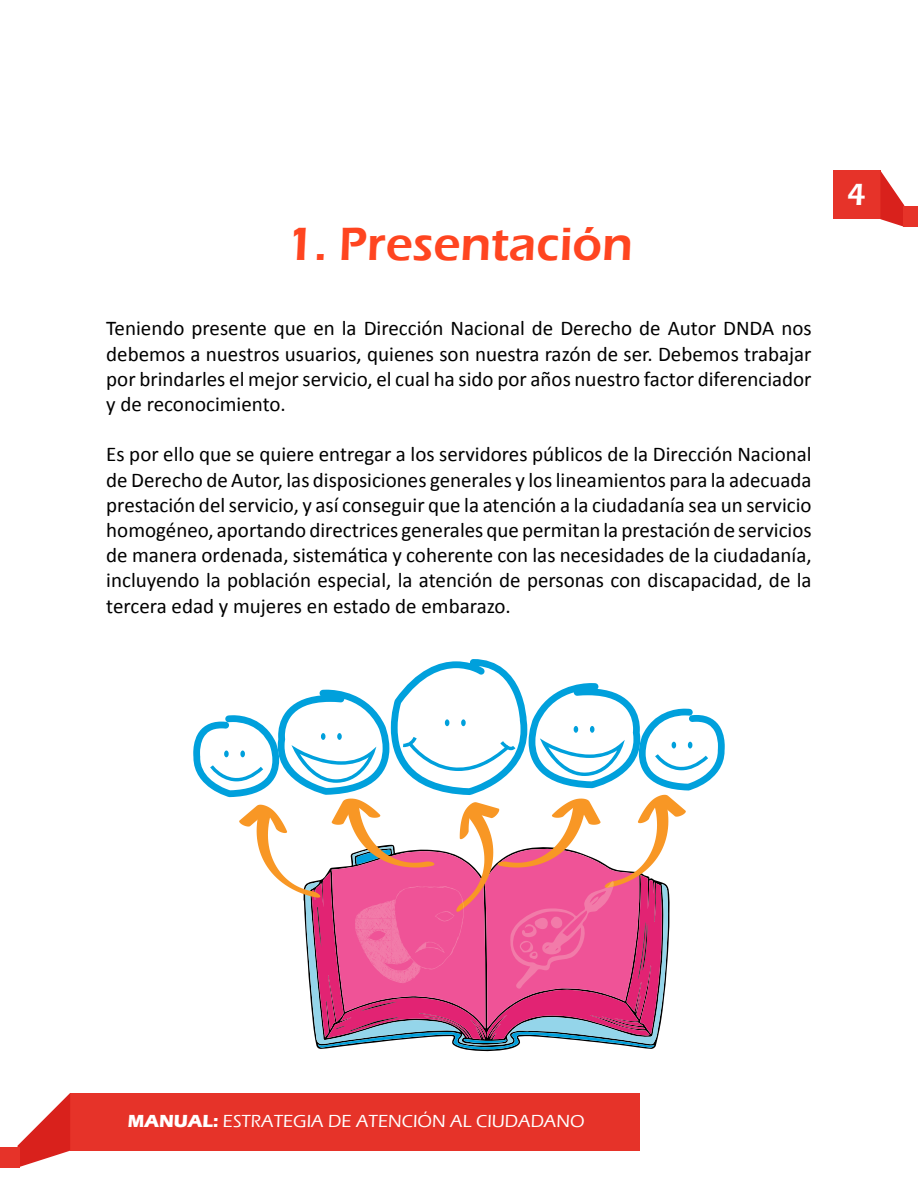
<style>
.page{position:relative;width:918px;height:1188px;background:#fff}
.page>*{position:absolute;margin:0;border:0;box-sizing:border-box;transform-origin:0 0}
.t1{font:600 48px "Eras ITC";color:#ff4520}
.t2{font:600 31.5px "Eras ITC";color:#fff}
.t3{font:21px/25.2px "Calibri";color:#000;text-align:justify}
.t4{font:500 18px "Eras ITC";color:#fff}
.s1{font-weight:700}
</style>
<div class="page">
<div style="left:833px;top:171px;width:47px;height:48px;background:#e63329"></div>
<svg style="left:880px;top:171px;width:24px;height:56px"></svg>
<div style="left:903px;top:206px;width:15px;height:21px;background:#e63329"></div>
<div style="left:70px;top:1093px;width:570px;height:58px;background:#e63329"></div>
<svg style="left:18px;top:1093px;width:52px;height:74px"></svg>
<div style="left:0;top:1147px;width:20px;height:21px;background:#e63329"></div>
<svg style="left:193px;top:659px;width:532px;height:391px"></svg>
<h1 class="t1" style="left:285px;top:217px;width:349px">1. Presentación</h1>
<p class="t3" style="left:106px;top:316px;width:707px">Teniendo presente que en la Dirección Nacional de Derecho de Autor DNDA nos debemos a nuestros usuarios, quienes son nuestra razón de ser. Debemos trabajar por brindarles el mejor servicio, el cual ha sido por años nuestro factor diferenciador y de reconocimiento.</p>
<p class="t3" style="left:106px;top:442px;width:707px">Es por ello que se quiere entregar a los servidores públicos de la Dirección Nacional de Derecho de Autor, las disposiciones generales y los lineamientos para la adecuada prestación del servicio, y así conseguir que la atención a la ciudadanía sea un servicio homogéneo, aportando directrices generales que permitan la prestación de servicios de manera ordenada, sistemática y coherente con las necesidades de la ciudadanía, incluyendo la población especial, la atención de personas con discapacidad, de la tercera edad y mujeres en estado de embarazo.</p>
<h2 class="t2" style="left:847px;top:177px;width:21px">4</h2>
<p class="t4" style="left:128px;top:1111px;width:458px"><span class="s1">MANUAL:</span> ESTRATEGIA DE ATENCIÓN AL CIUDADANO</p>
</div>
